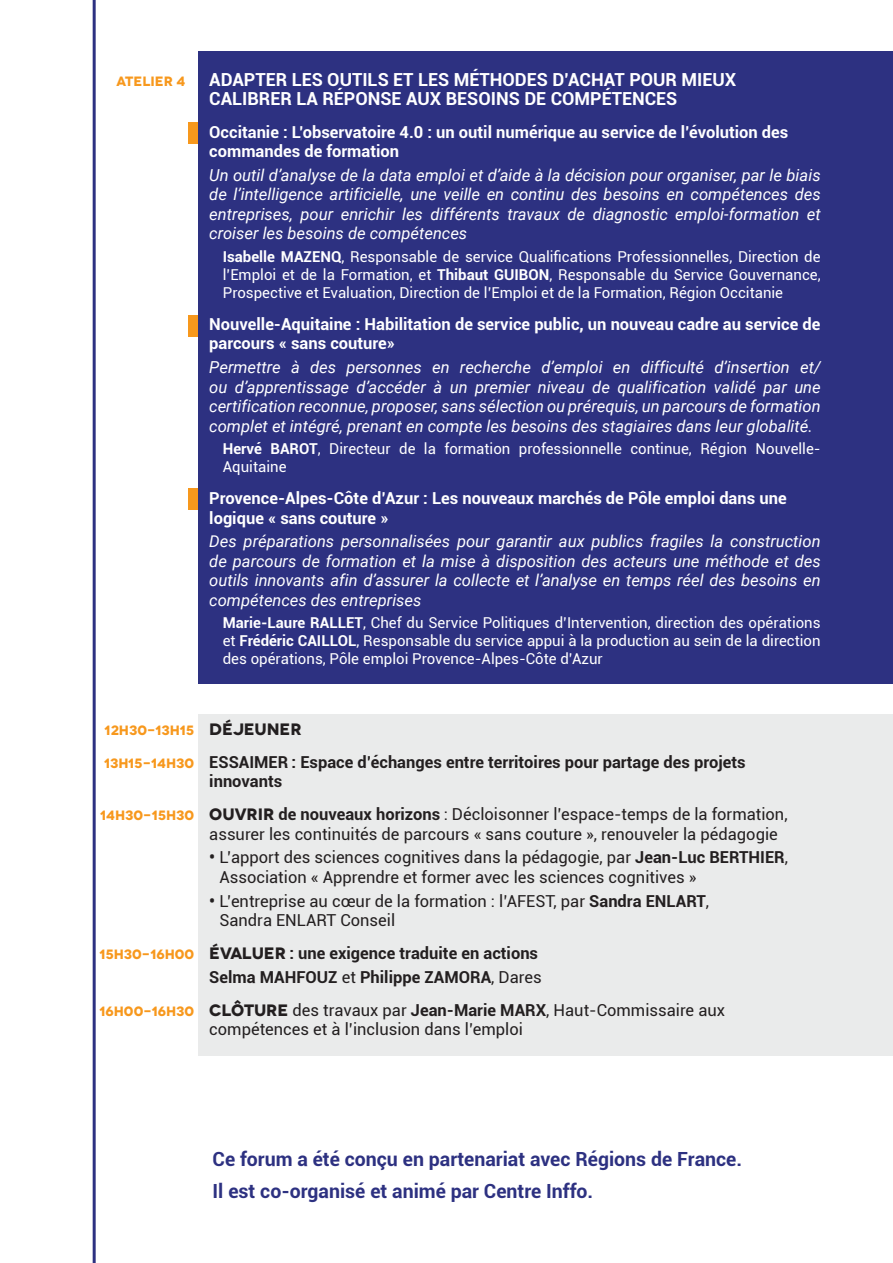
<style>
.page{position:relative;width:893px;height:1263px;background:#fff}
.page>*{position:absolute;margin:0;border:0;box-sizing:border-box;transform-origin:0 0}
.t1{font:700 19.5px/32px "Roboto";color:#2d3181}
.t2{font:700 18px/19.5px "Roboto";color:#fff}
.t3{font:italic 16.5px/19.5px "Roboto";color:#fff;text-align:justify}
.t4{font:16.5px/19.5px "Roboto";color:#231f20}
.t5{font:700 16.5px/19.5px "Roboto";color:#fff}
.t6{font:700 16.5px/19.5px "Roboto";color:#231f20}
.t7{font:15px/18px "Roboto";color:#fff;text-align:justify}
.t8{font:700 13.5px "Novecentowide";color:#f7981d}
.s1{font-weight:700}
.s2{font-size:16.5px;color:#231f20}
.s3{font-family:"Novecentowide";font-size:13.5px;color:#f7981d}
.s4{font-family:"Novecentowide";font-weight:700;font-size:13.5px;color:#f7981d}
.s5{font-family:"Novecentowide";font-weight:700}
.s6{font-family:"Novecentowide"}
.s7{font-weight:400}
</style>
<div class="page">
<div style="left:188px;top:122px;width:22px;height:22px;background:#f7981d"></div>
<div style="left:188px;top:315px;width:22px;height:21px;background:#f7981d"></div>
<div style="left:188px;top:488px;width:22px;height:21px;background:#f7981d"></div>
<hr style="left:93px;top:0;width:3px;height:1263px;background:#2d3181">
<div style="left:199px;top:714px;width:694px;height:341px;background:#eaebeb"></div>
<div style="left:199px;top:51px;width:694px;height:633px;background:#2d3181"></div>
<p class="t8" style="left:116px;top:73px;width:70px">ATELIER 4</p>
<p class="t2" style="left:209px;top:69px;width:528px">ADAPTER LES OUTILS ET LES MÉTHODES D’ACHAT POUR MIEUX<br>CALIBRER LA RÉPONSE AUX BESOINS DE COMPÉTENCES</p>
<p class="t5" style="left:209px;top:121px;width:581px">Occitanie : L’observatoire 4.0 : un outil numérique au service de l’évolution des commandes de formation</p>
<p class="t3" style="left:209px;top:165px;width:613px">Un outil d’analyse de la data emploi et d’aide à la décision pour organiser, par le biais de l’intelligence artificielle, une veille en continu des besoins en compétences des entreprises, pour enrichir les différents travaux de diagnostic emploi-formation et croiser les besoins de compétences</p>
<p class="t7" style="left:223px;top:247px;width:599px"><span class="s1">Isabelle MAZENQ</span>, Responsable de service Qualifications Professionnelles, Direction de l’Emploi et de la Formation, et <span class="s1">Thibaut GUIBON</span>, Responsable du Service Gouvernance, Prospective et Evaluation, Direction de l’Emploi et de la Formation, Région Occitanie</p>
<p class="t5" style="left:209px;top:314px;width:613px">Nouvelle-Aquitaine : Habilitation de service public, un nouveau cadre au service de parcours « sans couture»</p>
<p class="t3" style="left:209px;top:357px;width:613px">Permettre à des personnes en recherche d’emploi en difficulté d’insertion et/ ou d’apprentissage d’accéder à un premier niveau de qualification validé par une certification reconnue, proposer, sans sélection ou prérequis, un parcours de formation complet et intégré, prenant en compte les besoins des stagiaires dans leur globalité.</p>
<p class="t7" style="left:223px;top:439px;width:599px"><span class="s1">Hervé BAROT</span>, Directeur de la formation professionnelle continue, Région Nouvelle-<br>Aquitaine</p>
<p class="t5" style="left:209px;top:488px;width:579px">Provence-Alpes-Côte d’Azur : Les nouveaux marchés de Pôle emploi dans une logique « sans couture »</p>
<p class="t3" style="left:209px;top:531px;width:613px">Des préparations personnalisées pour garantir aux publics fragiles la construction de parcours de formation et la mise à disposition des acteurs une méthode et des outils innovants afin d’assurer la collecte et l’analyse en temps réel des besoins en compétences des entreprises</p>
<p class="t7" style="left:223px;top:613px;width:599px"><span class="s1">Marie-Laure RALLET</span>, Chef du Service Politiques d’Intervention, direction des opérations et <span class="s1">Frédéric CAILLOL</span>, Responsable du service appui à la production au sein de la direction des opérations, Pôle emploi Provence-Alpes-Côte d’Azur</p>
<p class="t8" style="left:104px;top:721px;width:199px">12H30-13H15 <span class="s2">DÉJEUNER</span></p>
<p class="t6" style="left:209px;top:751px;width:538px;text-indent:-106px"><span class="s3">13H15-14H30</span> ESSAIMER : Espace d’échanges entre territoires pour partage des projets innovants</p>
<p class="t4" style="left:209px;top:804px;width:580px;text-indent:-109px"><span class="s4">14H30-15H30</span> <span class="s5">OUVRIR</span> <span class="s1">de nouveaux horizons</span> : Décloisonner l’espace-temps de la formation, assurer les continuités de parcours « sans couture », renouveler la pédagogie</p>
<p class="t4" style="left:219px;top:847px;width:570px;text-indent:-10px"><span class="s1">•</span> L’apport des sciences cognitives dans la pédagogie, par <span class="s1">Jean-Luc BERTHIER</span>,<br>Association « Apprendre et former avec les sciences cognitives »</p>
<p class="t4" style="left:219px;top:890px;width:491px;text-indent:-10px"><span class="s1">•</span> L’entreprise au cœur de la formation : l’AFEST, par <span class="s1">Sandra ENLART</span>,<br>Sandra ENLART Conseil</p>
<p class="t6" style="left:99px;top:940px;width:444px;line-height:23.7px;text-align:right"><span class="s3">15H30-16H00</span> <span class="s6">ÉVALUER</span> : une exigence traduite en actions<br>Selma MAHFOUZ <span class="s7">et</span> Philippe ZAMORA<span class="s7">, Dares</span></p>
<p class="t4" style="left:209px;top:999px;width:517px;text-indent:-110px"><span class="s4">16H00-16H30</span> <span class="s5">CLÔTURE</span> des travaux par <span class="s1">Jean-Marie MARX</span>, Haut-Commissaire aux compétences et à l’inclusion dans l’emploi</p>
<p class="t1" style="left:213px;top:1142px;width:531px">Ce forum a été conçu en partenariat avec Régions de France.<br>Il est co-organisé et animé par Centre Inffo.</p>
</div>
